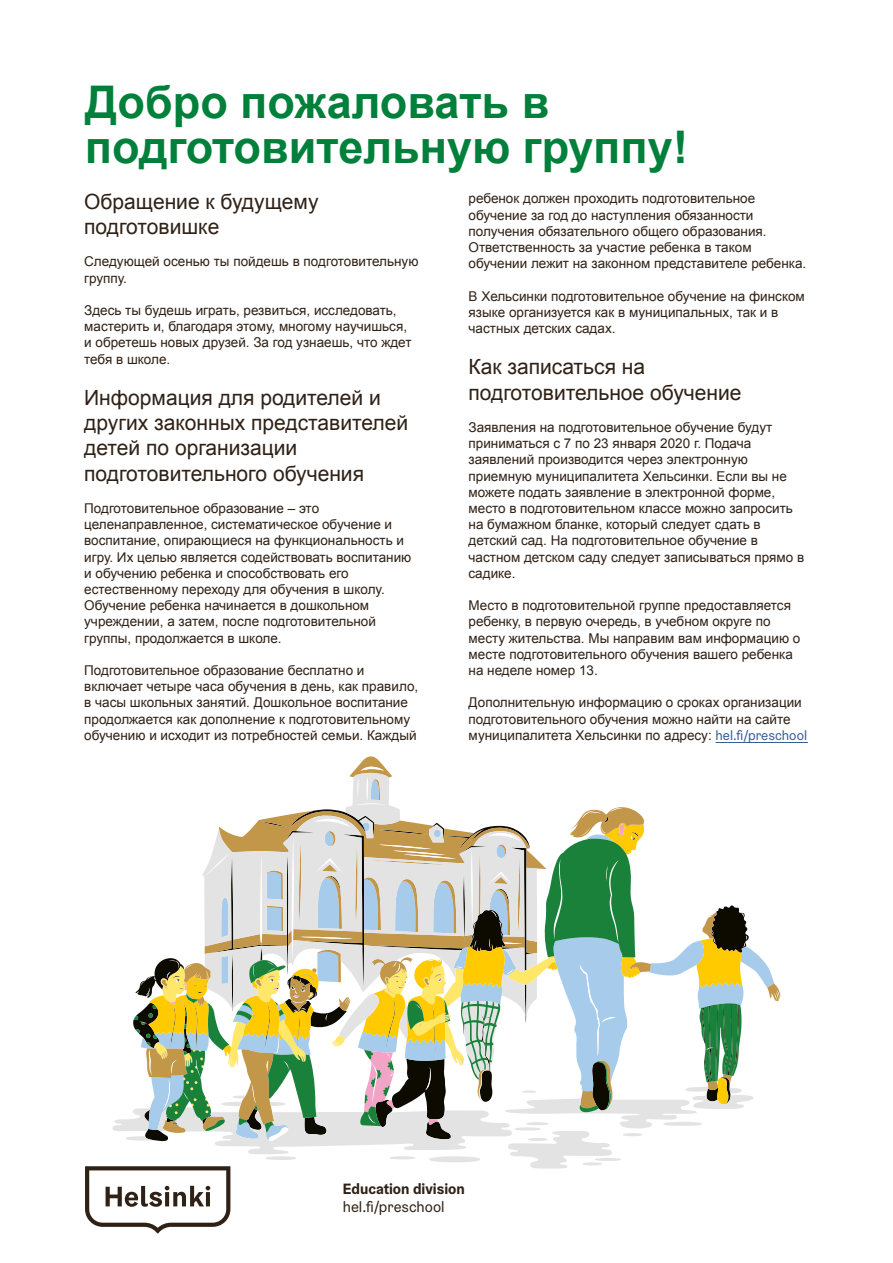
<style>
.page{position:relative;width:893px;height:1263px;background:#fff}
.page>*{position:absolute;margin:0;border:0;box-sizing:border-box;transform-origin:0 0}
.t1{font:700 45px/45px "Arial";color:#00803b}
.t2{font:21px/25.2px "Arial";color:#2f2116}
.t3{font:700 15px "Helsinki Grotesk";color:#2f2116}
.t4{font:15px "Helsinki Grotesk";color:#2f2116}
.t5{font:13.5px/16.2px "Arial";color:#2f2116}
.s1{font-family:"Helsinki Grotesk";color:#345e95}
</style>
<div class="page">
<svg style="left:112px;top:773px;width:641px;height:395px"></svg>
<svg style="left:134px;top:838px;width:607px;height:295px"></svg>
<svg style="left:85px;top:1166px;width:145px;height:68px"></svg>
<hr style="left:715px;top:742px;width:93px;height:1px;background:#345e95">
<h1 class="t1" style="left:85px;top:81px;width:604px">Добро пожаловать в подготовительную группу!</h1>
<p class="t5" style="left:469px;top:191px;width:339px">ребенок должен проходить подготовительное обучение за год до наступления обязанности получения обязательного общего образования.<br>Ответственность за участие ребенка в таком обучении лежит на законном представителе ребенка.</p>
<p class="t5" style="left:469px;top:288px;width:338px">В Хельсинки подготовительное обучение на финском языке организуется как в муниципальных, так и в частных детских садах.</p>
<h2 class="t2" style="left:469px;top:355px;width:274px">Как записаться на подготовительное обучение</h2>
<p class="t5" style="left:469px;top:419px;width:337px">Заявления на подготовительное обучение будут приниматься с 7 по 23 января 2020 г. Подача заявлений производится через электронную приемную муниципалитета Хельсинки. Если вы не можете подать заявление в электронной форме, место в подготовительном классе можно запросить на бумажном бланке, который следует сдать в детский сад. На подготовительное обучение в частном детском саду следует записываться прямо в садике.</p>
<p class="t5" style="left:469px;top:597px;width:333px">Место в подготовительной группе предоставляется ребенку, в первую очередь, в учебном округе по месту жительства. Мы направим вам информацию о месте подготовительного обучения вашего ребенка на неделе номер 13.</p>
<p class="t5" style="left:469px;top:695px;width:340px">Дополнительную информацию о сроках организации подготовительного обучения можно найти на сайте муниципалитета Хельсинки по адресу: <span class="s1">hel.fi/preschool</span></p>
<h2 class="t2" style="left:84px;top:189px;width:236px">Обращение к будущему подготовишке</h2>
<p class="t5" style="left:84px;top:254px;width:336px">Следующей осенью ты пойдешь в подготовительную группу.</p>
<p class="t5" style="left:84px;top:302px;width:329px">Здесь ты будешь играть, резвиться, исследовать, мастерить и, благодаря этому, многому научишься, и обретешь новых друзей. За год узнаешь, что ждет тебя в школе.</p>
<h2 class="t2" style="left:84px;top:385px;width:325px">Информация для родителей и других законных представителей детей по организации подготовительного обучения</h2>
<p class="t5" style="left:84px;top:500px;width:329px">Подготовительное образование – это целенаправленное, систематическое обучение и воспитание, опирающиеся на функциональность и игру. Их целью является содействовать воспитанию и обучению ребенка и способствовать его естественному переходу для обучения в школу.<br>Обучение ребенка начинается в дошкольном учреждении, а затем, после подготовительной группы, продолжается в школе.</p>
<p class="t5" style="left:84px;top:662px;width:336px">Подготовительное образование бесплатно и включает четыре часа обучения в день, как правило, в часы школьных занятий. Дошкольное воспитание продолжается как дополнение к подготовительному обучению и исходит из потребностей семьи. Каждый</p>
<p class="t3" style="left:343px;top:1179px;width:123px">Education division</p>
<p class="t4" style="left:343px;top:1197px;width:103px">hel.fi/preschool</p>
</div>
